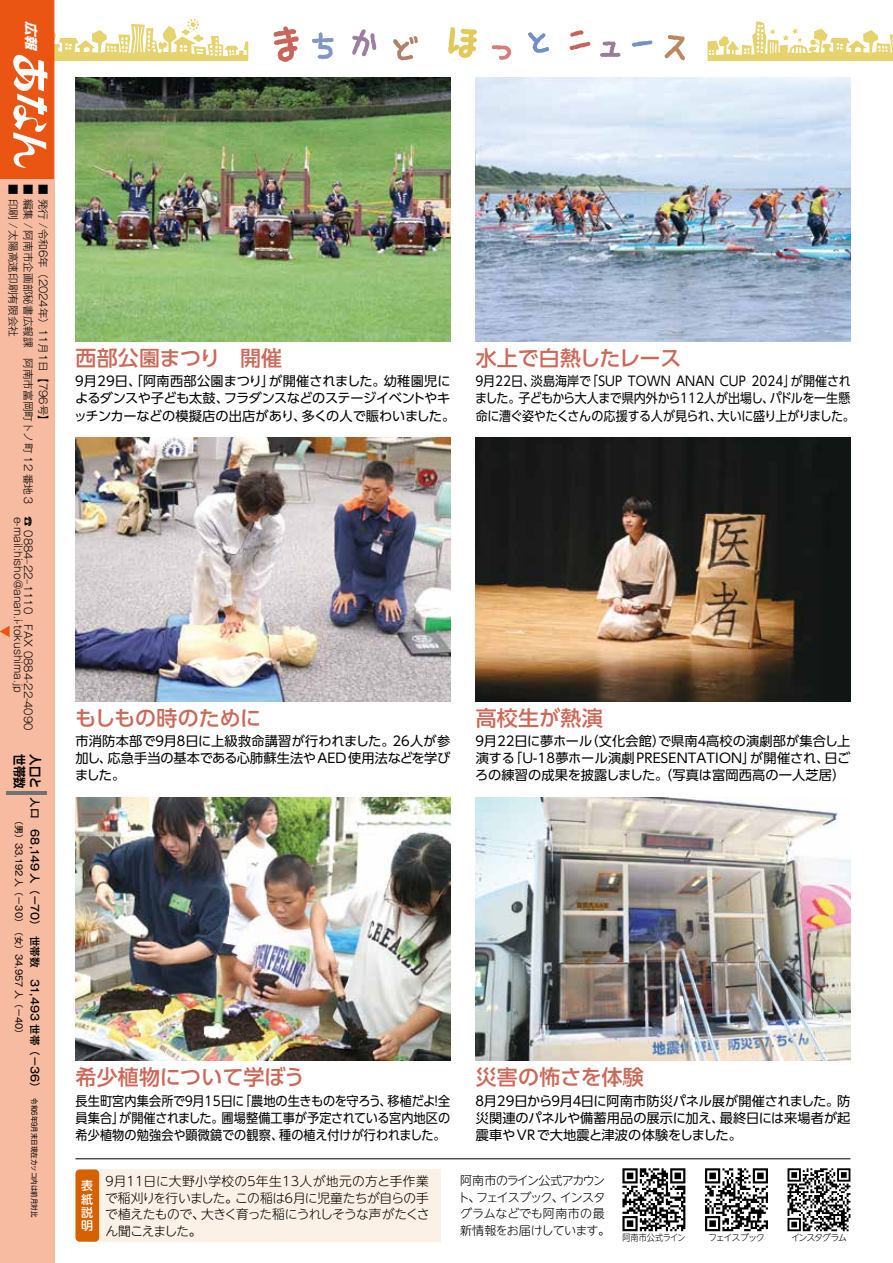
<style>
.page{position:relative;width:893px;height:1263px;background:#fff}
.page>*{position:absolute;margin:0;border:0;box-sizing:border-box;transform-origin:0 0}
.t1{font:500 21px "UD Shin Go Pr 6 N";letter-spacing:.005em;color:#cc6858}
.t2{font:13.2px/17.2px "UD Shin Go Pr 6 N";letter-spacing:-.005em;color:#000;text-align:justify}
.t3{font:13.2px/17.2px "UD Shin Go Pr 6 N";letter-spacing:-.005em;color:#000;scale:.91 1}
.t4{font:13.2px/17.2px "UD Shin Go Pr 6 N";letter-spacing:-.005em;color:#000;text-align:justify;scale:.92 1}
.t5{font:13.2px/17.2px "UD Shin Go Pr 6 N";letter-spacing:-.025em;color:#000}
.t6{font:italic 700 13.2px "UD Shin Go NT Pr 6";color:#fff;scale:1.06 1}
.t7{font:300 12.75px/16.5px "UD Shin M Go Pr 6 N";letter-spacing:-.055em;color:#000;text-align:justify}
.t8{font:700 12.75px "UD Shin Go NT Pr 6 De";color:#000;scale:.89 1}
.t9{font:300 12px/16.5px "UD Shin M Go Pr 6 N";letter-spacing:-.045em;color:#000}
.t10{font:500 12px/13.2px "Shin M Go Pr 6 N";color:#fff;text-align:justify}
.t11{font:300 10.65px "Gothic MB101 Pr 6 N";color:#000}
.t12{font:500 10.65px "Gothic MB101 Upr";letter-spacing:.01em;color:#000}
.t13{font:9px "Gothic MB101 Pr 6 N";color:#000}
.t14{font:300 9px "UD Shin M Go Pr 6 N";letter-spacing:.01em;color:#000;scale:.9 1}
.t15{font:300 9px "UD Shin M Go Pr 6 N";letter-spacing:-.13em;color:#000}
.t16{font:300 9px "UD Shin M Go Pr 6 N";letter-spacing:-.125em;color:#000}
.t17{font:7.5px "Gothic MB101 Pr 6 N";color:#000;scale:.87 1}
</style>
<div class="page">
<img style="left:250px;top:77px;width:458px;height:8px">
<svg style="left:274px;top:26px;width:25px;height:36px"></svg>
<svg style="left:312px;top:32px;width:22px;height:27px"></svg>
<svg style="left:352px;top:29px;width:24px;height:27px"></svg>
<svg style="left:393px;top:36px;width:25px;height:24px"></svg>
<svg style="left:448px;top:27px;width:29px;height:31px"></svg>
<svg style="left:492px;top:45px;width:19px;height:15px"></svg>
<svg style="left:528px;top:32px;width:21px;height:21px"></svg>
<svg style="left:569px;top:30px;width:21px;height:20px"></svg>
<svg style="left:600px;top:41px;width:20px;height:16px"></svg>
<svg style="left:632px;top:40px;width:20px;height:7px"></svg>
<svg style="left:664px;top:35px;width:21px;height:25px"></svg>
<svg style="left:54px;top:19px;width:194px;height:42px"></svg>
<svg style="left:707px;top:21px;width:186px;height:40px"></svg>
<div style="left:0;top:0;width:54px;height:1263px;background:#f6bba1"></div>
<div style="left:0;top:0;width:54px;height:178px;background:#ea5514"></div>
<svg style="left:0;top:626px;width:10px;height:11px"></svg>
<svg style="left:13px;top:55px;width:34px;height:113px"></svg>
<hr style="left:6px;top:791px;width:41px;height:4px;background:#747374">
<hr style="left:75px;top:1158px;width:775px;height:1px;background:#000">
<div style="left:92px;top:1169px;width:349px;height:73px;background:#fcf1e6"></div>
<div style="left:75px;top:1169px;width:24px;height:73px;background:#d66100;border-radius:4px"></div>
<svg style="left:622px;top:1168px;width:63px;height:63px"></svg>
<svg style="left:705px;top:1168px;width:63px;height:63px"></svg>
<svg style="left:787px;top:1168px;width:63px;height:63px"></svg>
<img style="left:75px;top:797px;width:375px;height:264px">
<img style="left:476px;top:797px;width:374px;height:264px">
<img style="left:75px;top:437px;width:375px;height:264px">
<img style="left:476px;top:437px;width:374px;height:264px">
<img style="left:75px;top:78px;width:375px;height:263px">
<img style="left:476px;top:78px;width:374px;height:263px">
<p class="t6" style="left:42px;top:21px;width:33px;rotate:90deg">広報</p>
<p class="t11" style="left:22px;top:184px;width:154px;rotate:90deg">■ 印刷 / 太陽高速印刷有限会社</p>
<p class="t11" style="left:37px;top:184px;width:547px;rotate:90deg">■ 編集 / 阿南市企画部秘書広報課　阿南市富岡町トノ町 12 番地３　☎ 0884‒22‒1110 FAX 0884-22-4090</p>
<p class="t11" style="left:52px;top:184px;width:243px;rotate:90deg">■ 発行 /令和6年（2024年）11月1日【796号】</p>
<p class="t11" style="left:27px;top:517px;width:178px;rotate:90deg">e-mail:hisho@anan.i-tokushima.jp</p>
<p class="t8" style="left:30px;top:754px;width:53px;rotate:90deg">世帯数　</p>
<p class="t8" style="left:46px;top:754px;width:40px;rotate:90deg">人口と</p>
<p class="t12" style="left:44px;top:797px;width:297px;rotate:90deg">人口　68,149 人（－70）　世帯数　31,493 世帯（－36）</p>
<p class="t13" style="left:27px;top:816px;width:224px;rotate:90deg">（男）33,192 人（－30）　（女）34,957 人（－40）</p>
<p class="t17" style="left:40px;top:1098px;width:138px;rotate:90deg">令和6年9月末日現在カッコ内は前月対比</p>
<h1 class="t1" style="left:75px;top:341px;width:208px">西部公園まつり　開催</h1>
<p class="t5" style="left:73px;top:372px;width:384px">９月29日、「阿南西部公園まつり」が開催されました。幼稚園児によるダンスや子ども太鼓、フラダンスなどのステージイベントやキッチンカーなどの模擬店の出店があり、多くの人で賑わいました。</p>
<h1 class="t1" style="left:476px;top:341px;width:228px">水上で白熱したレース　</h1>
<p class="t3" style="left:473px;top:372px;width:421px">９月22日、淡島海岸で「SUP TOWN ANAN CUP 2024」が開催されました。子どもから大人まで県内外から112人が出場し、パドルを一生懸命に漕ぐ姿やたくさんの応援する人が見られ、大いに盛り上がりました。</p>
<h1 class="t1" style="left:75px;top:701px;width:187px">もしもの時のために</h1>
<p class="t2" style="left:75px;top:732px;width:377px">市消防本部で９月８日に上級救命講習が行われました。26人が参加し、応急手当の基本である心肺蘇生法やAED使用法などを学びました。</p>
<h1 class="t1" style="left:476px;top:701px;width:129px">高校生が熱演</h1>
<p class="t2" style="left:473px;top:732px;width:379px">９月22日に夢ホール（文化会館）で県南４高校の演劇部が集合し上演する「U-18夢ホール演劇PRESENTATION」が開催され、日ごろの練習の成果を披露しました。（写真は富岡西高の一人芝居）</p>
<h1 class="t1" style="left:75px;top:1060px;width:231px">希少植物について学ぼう</h1>
<p class="t4" style="left:75px;top:1092px;width:409px">長生町宮内集会所で９月15日に「農地の生きものを守ろう、移植だよ！全員集合」が開催されました。圃場整備工事が予定されている宮内地区の希少植物の勉強会や顕微鏡での観察、種の植え付けが行われました。</p>
<h1 class="t1" style="left:476px;top:1060px;width:191px">災害の怖さを体験　</h1>
<p class="t2" style="left:473px;top:1092px;width:379px">８月29日から９月４日に阿南市防災パネル展が開催されました。防災関連のパネルや備蓄用品の展示に加え、最終日には来場者が起震車やVRで大地震と津波の体験をしました。</p>
<p class="t10" style="left:81px;top:1178px;width:13px">表紙説明</p>
<p class="t7" style="left:103px;top:1172px;width:328px">９月11日に大野小学校の５年生13人が地元の方と手作業で稲刈りを行いました。この稲は６月に児童たちが自らの手で植えたもので、大きく育った稲にうれしそうな声がたくさん聞こえました。</p>
<p class="t9" style="left:458px;top:1172px;width:154px">阿南市のライン公式アカウント、フェイスブック、インスタグラムなどでも阿南市の最新情報をお届けしています。</p>
<p class="t14" style="left:622px;top:1230px;width:72px">阿南市公式ライン</p>
<p class="t15" style="left:708px;top:1230px;width:58px">フェイスブック</p>
<p class="t16" style="left:791px;top:1230px;width:58px">インスタグラム</p>
</div>
